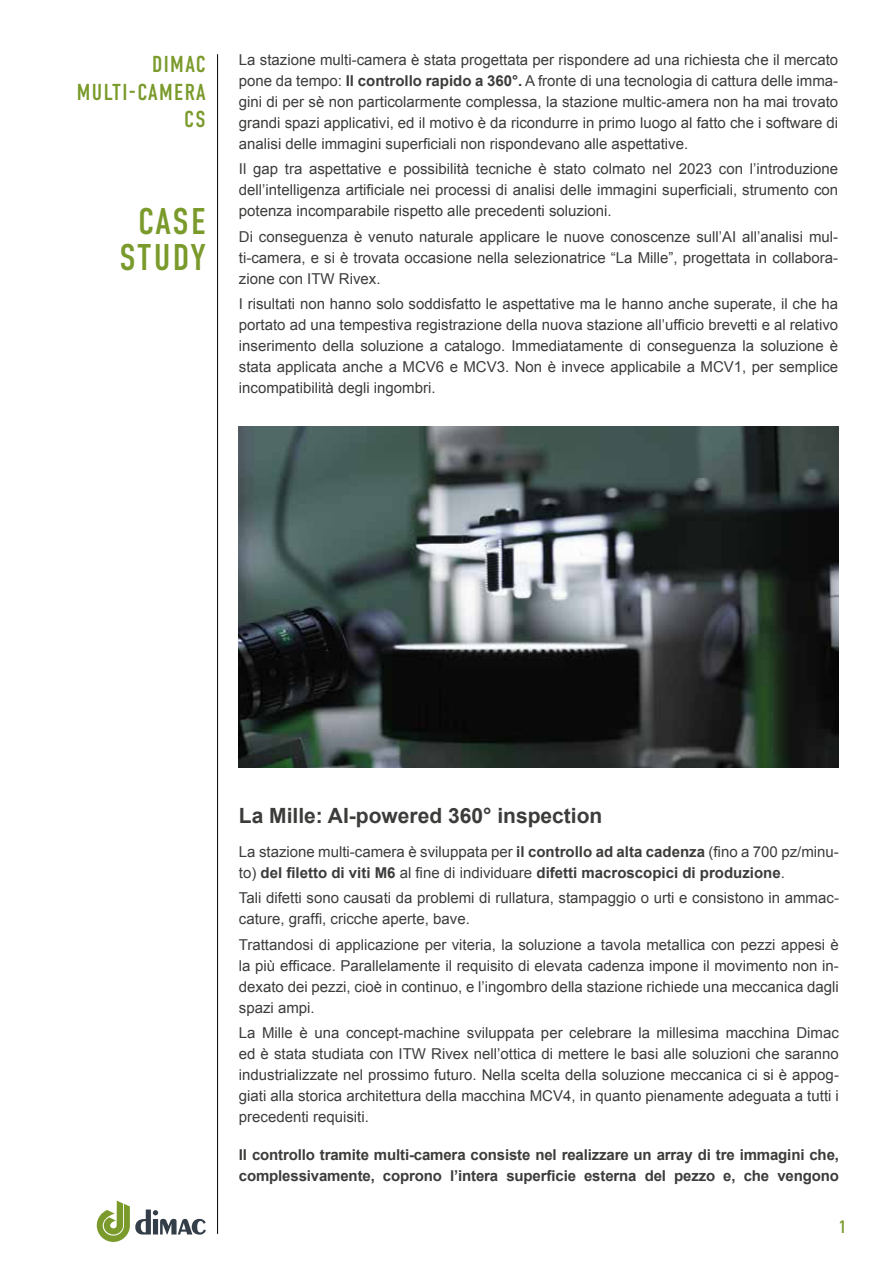
<style>
.page{position:relative;width:893px;height:1263px;background:#fff}
.page>*{position:absolute;margin:0;border:0;box-sizing:border-box;transform-origin:0 0}
.t1{font:37.2px/36.6px "DIN Condensed";letter-spacing:.045em;color:#7a9a2b;text-align:center}
.t2{font:23.1px/27.8px "DIN Condensed";letter-spacing:.06em;color:#7a9a2b;text-align:right}
.t3{font:700 21px "Arial";color:#3c3c3b}
.t4{font:18px "DIN Condensed";color:#7a9a2b}
.t5{font:15px/21px "Arial";color:#3c3c3b;text-align:justify}
.t6{font:700 15px/21px "Arial";letter-spacing:-.01em;color:#3c3c3b}
.s1{font-weight:700}
</style>
<div class="page">
<hr style="left:217px;top:54px;width:1px;height:1180px;background:#000">
<svg style="left:97px;top:1200px;width:109px;height:42px"></svg>
<img style="left:239px;top:426px;width:599px;height:341px">
<h2 class="t2" style="left:77px;top:51px;width:130px">DIMAC<br>MULTI-CAMERA<br>CS</h2>
<h1 class="t1" style="left:119px;top:203px;width:88px">CASE<br>STUDY</h1>
<p class="t5" style="left:239px;top:50px;width:601px">La stazione multi-camera è stata progettata per rispondere ad una richiesta che il mercato pone da tempo: <span class="s1">Il controllo rapido a 360°.</span> A fronte di una tecnologia di cattura delle imma&shy;gini di per sè non particolarmente complessa, la stazione multic-amera non ha mai trovato grandi spazi applicativi, ed il motivo è da ricondurre in primo luogo al fatto che i software di analisi delle immagini superficiali non rispondevano alle aspettative.</p>
<p class="t5" style="left:239px;top:159px;width:601px">Il gap tra aspettative e possibilità tecniche è stato colmato nel 2023 con l’introduzione dell’intelligenza artificiale nei processi di analisi delle immagini superficiali, strumento con potenza incomparabile rispetto alle precedenti soluzioni.</p>
<p class="t5" style="left:239px;top:226px;width:601px">Di conseguenza è venuto naturale applicare le nuove conoscenze sull’AI all’analisi mul&shy;ti-camera, e si è trovata occasione nella selezionatrice “La Mille”, progettata in collabora&shy;zione con ITW Rivex.</p>
<p class="t5" style="left:239px;top:293px;width:601px">I risultati non hanno solo soddisfatto le aspettative ma le hanno anche superate, il che ha portato ad una tempestiva registrazione della nuova stazione all’ufficio brevetti e al relativo inserimento della soluzione a catalogo. Immediatamente di conseguenza la soluzione è stata applicata anche a MCV6 e MCV3. Non è invece applicabile a MCV1, per semplice incompatibilità degli ingombri.</p>
<h3 class="t3" style="left:239px;top:802px;width:365px">La Mille: AI-powered 360° inspection</h3>
<p class="t5" style="left:239px;top:841px;width:602px">La stazione multi-camera è sviluppata per <span class="s1">il controllo ad alta cadenza</span> (fino a 700 pz/minu&shy;to) <span class="s1">del filetto di viti M6</span> al fine di individuare <span class="s1">difetti macroscopici di produzione</span>.</p>
<p class="t5" style="left:239px;top:888px;width:602px">Tali difetti sono causati da problemi di rullatura, stampaggio o urti e consistono in ammac&shy;cature, graffi, cricche aperte, bave.</p>
<p class="t5" style="left:239px;top:934px;width:602px">Trattandosi di applicazione per viteria, la soluzione a tavola metallica con pezzi appesi è la più efficace. Parallelamente il requisito di elevata cadenza impone il movimento non in&shy;dexato dei pezzi, cioè in continuo, e l’ingombro della stazione richiede una meccanica dagli spazi ampi.</p>
<p class="t5" style="left:239px;top:1022px;width:602px">La Mille è una concept-machine sviluppata per celebrare la millesima macchina Dimac ed è stata studiata con ITW Rivex nell’ottica di mettere le basi alle soluzioni che saranno industrializzate nel prossimo futuro. Nella scelta della soluzione meccanica ci si è appog&shy;giati alla storica architettura della macchina MCV4, in quanto pienamente adeguata a tutti i precedenti requisiti.</p>
<p class="t6" style="left:239px;top:1144px;width:602px">Il controllo tramite multi-camera consiste nel realizzare un array di tre immagini che, complessivamente, coprono l’intera superficie esterna del pezzo e, che vengono</p>
<p class="t4" style="left:839px;top:1217px;width:9px">1</p>
</div>
